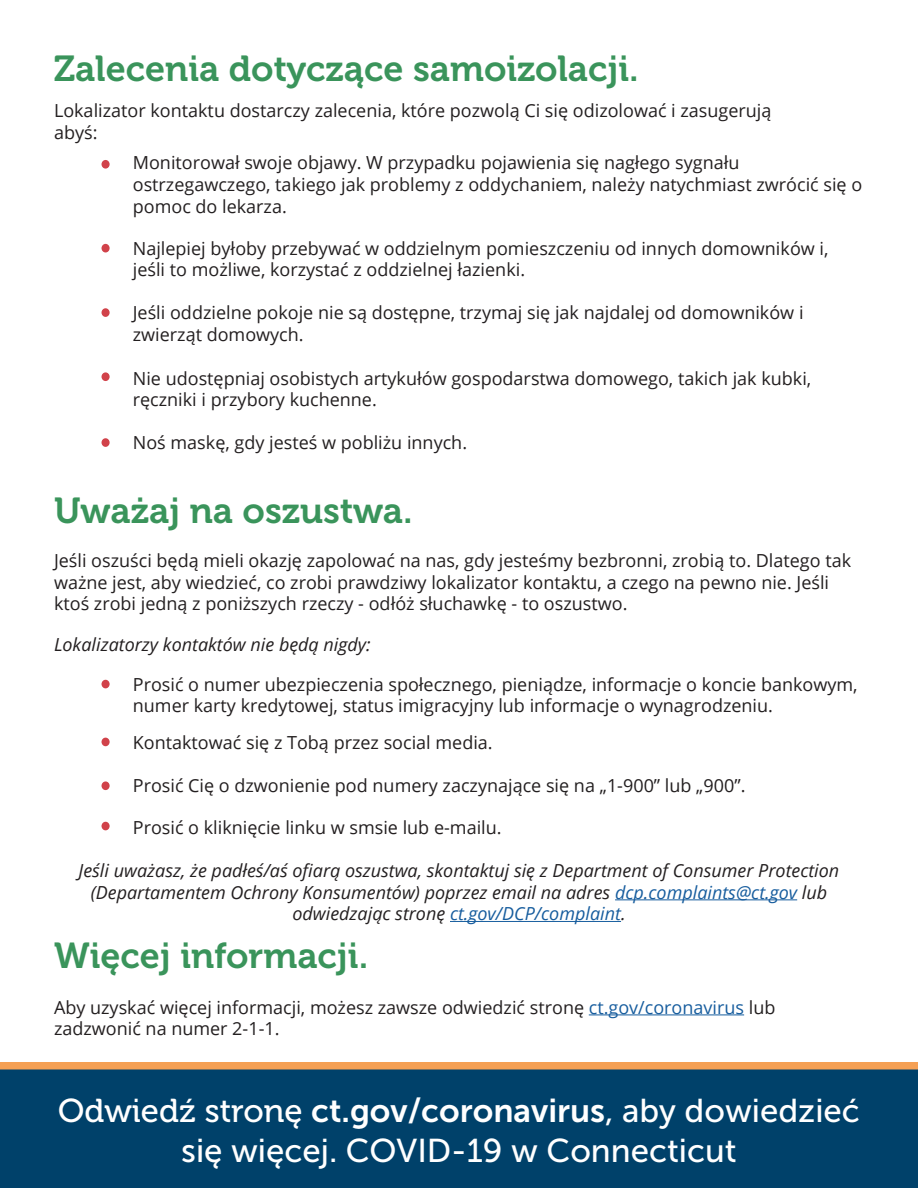
<style>
.page{position:relative;width:918px;height:1188px;background:#fff}
.page>*{position:absolute;margin:0;border:0;box-sizing:border-box;transform-origin:0 0}
.t1{font:36px "Museo 700";color:#3a945b}
.t2{font:33px/39.6px "Museo Sans 500";color:#fff;text-align:center}
.t3{font:18px/21.6px "Open Sans";color:#231f20}
.t4{font:italic 18px/21.6px "Open Sans";color:#231f20;text-align:center}
.s1{color:#175d9e}
.s2{font-family:"Museo 500"}
.s3{font-family:"Museo Sans 700"}
</style>
<div class="page">
<div style="left:0;top:1064px;width:918px;height:124px;background:#00416a"></div>
<div style="left:0;top:1062px;width:918px;height:8px;background:#f5a054"></div>
<hr style="left:589px;top:1014px;width:155px;height:1px;background:#175d9e">
<hr style="left:615px;top:899px;width:182px;height:1px;background:#175d9e">
<hr style="left:450px;top:921px;width:171px;height:1px;background:#175d9e">
<div style="left:102px;top:438px;width:8px;height:9px;background:#d1424a;border-radius:50%"></div>
<div style="left:102px;top:372px;width:8px;height:9px;background:#d1424a;border-radius:50%"></div>
<div style="left:102px;top:308px;width:8px;height:9px;background:#d1424a;border-radius:50%"></div>
<div style="left:102px;top:244px;width:8px;height:8px;background:#d1424a;border-radius:50%"></div>
<div style="left:102px;top:160px;width:8px;height:9px;background:#d1424a;border-radius:50%"></div>
<div style="left:102px;top:822px;width:8px;height:8px;background:#d1424a;border-radius:50%"></div>
<div style="left:102px;top:781px;width:8px;height:9px;background:#d1424a;border-radius:50%"></div>
<div style="left:102px;top:738px;width:8px;height:8px;background:#d1424a;border-radius:50%"></div>
<div style="left:102px;top:680px;width:8px;height:8px;background:#d1424a;border-radius:50%"></div>
<p class="t1" style="left:54px;top:49px;width:586px">Zalecenia dotyczące samoizolacji.</p>
<p class="t3" style="left:54px;top:99px;width:719px">Lokalizator kontaktu dostarczy zalecenia, które pozwolą Ci się odizolować i zasugerują</p>
<p class="t3" style="left:54px;top:121px;width:45px">abyś:</p>
<p class="t3" style="left:133px;top:152px;width:731px">Monitorował swoje objawy. W przypadku pojawienia się nagłego sygnału ostrzegawczego, takiego jak problemy z oddychaniem, należy natychmiast zwrócić się o pomoc do lekarza.</p>
<p class="t3" style="left:133px;top:237px;width:697px">Najlepiej byłoby przebywać w oddzielnym pomieszczeniu od innych domowników i, jeśli to możliwe, korzystać z oddzielnej łazienki.</p>
<p class="t3" style="left:133px;top:301px;width:672px">Jeśli oddzielne pokoje nie są dostępne, trzymaj się jak najdalej od domowników i zwierząt domowych.</p>
<p class="t3" style="left:133px;top:367px;width:680px">Nie udostępniaj osobistych artykułów gospodarstwa domowego, takich jak kubki, ręczniki i przybory kuchenne.</p>
<p class="t3" style="left:133px;top:432px;width:336px">Noś maskę, gdy jesteś w pobliżu innych.</p>
<p class="t1" style="left:54px;top:490px;width:360px">Uważaj na oszustwa.</p>
<p class="t3" style="left:54px;top:549px;width:799px">Jeśli oszuści będą mieli okazję zapolować na nas, gdy jesteśmy bezbronni, zrobią to. Dlatego tak ważne jest, aby wiedzieć, co zrobi prawdziwy lokalizator kontaktu, a czego na pewno nie. Jeśli ktoś zrobi jedną z poniższych rzeczy - odłóż słuchawkę - to oszustwo.</p>
<p class="t4" style="left:54px;top:634px;width:318px">Lokalizatorzy kontaktów nie będą nigdy:</p>
<p class="t3" style="left:133px;top:673px;width:726px">Prosić o numer ubezpieczenia społecznego, pieniądze, informacje o koncie bankowym, numer karty kredytowej, status imigracyjny lub informacje o wynagrodzeniu.</p>
<p class="t3" style="left:133px;top:731px;width:361px">Kontaktować się z Tobą przez social media.</p>
<p class="t3" style="left:133px;top:774px;width:614px">Prosić Cię o dzwonienie pod numery zaczynające się na „1-900” lub „900”.</p>
<p class="t3" style="left:133px;top:816px;width:370px">Prosić o kliknięcie linku w smsie lub e-mailu.</p>
<p class="t4" style="left:79px;top:859px;width:762px">Jeśli uważasz, że padłeś/aś ofiarą oszustwa, skontaktuj się z Department of Consumer Protection (Departamentem Ochrony Konsumentów) poprzez email na adres <span class="s1">dcp.complaints@ct.gov</span> lub odwiedzając stronę <span class="s1">ct.gov/DCP/complaint</span>.</p>
<p class="t1" style="left:54px;top:936px;width:316px">Więcej informacji.</p>
<p class="t3" style="left:54px;top:996px;width:723px">Aby uzyskać więcej informacji, możesz zawsze odwiedzić stronę <span class="s1">ct.gov/coronavirus</span> lub zadzwonić na numer 2-1-1.</p>
<p class="t2" style="left:58px;top:1091px;width:803px"><span class="s2">Odwiedź stronę</span> <span class="s3">ct.gov/coronavirus</span>, aby dowiedzieć się więcej. COVID-19 w Connecticut</p>
</div>
